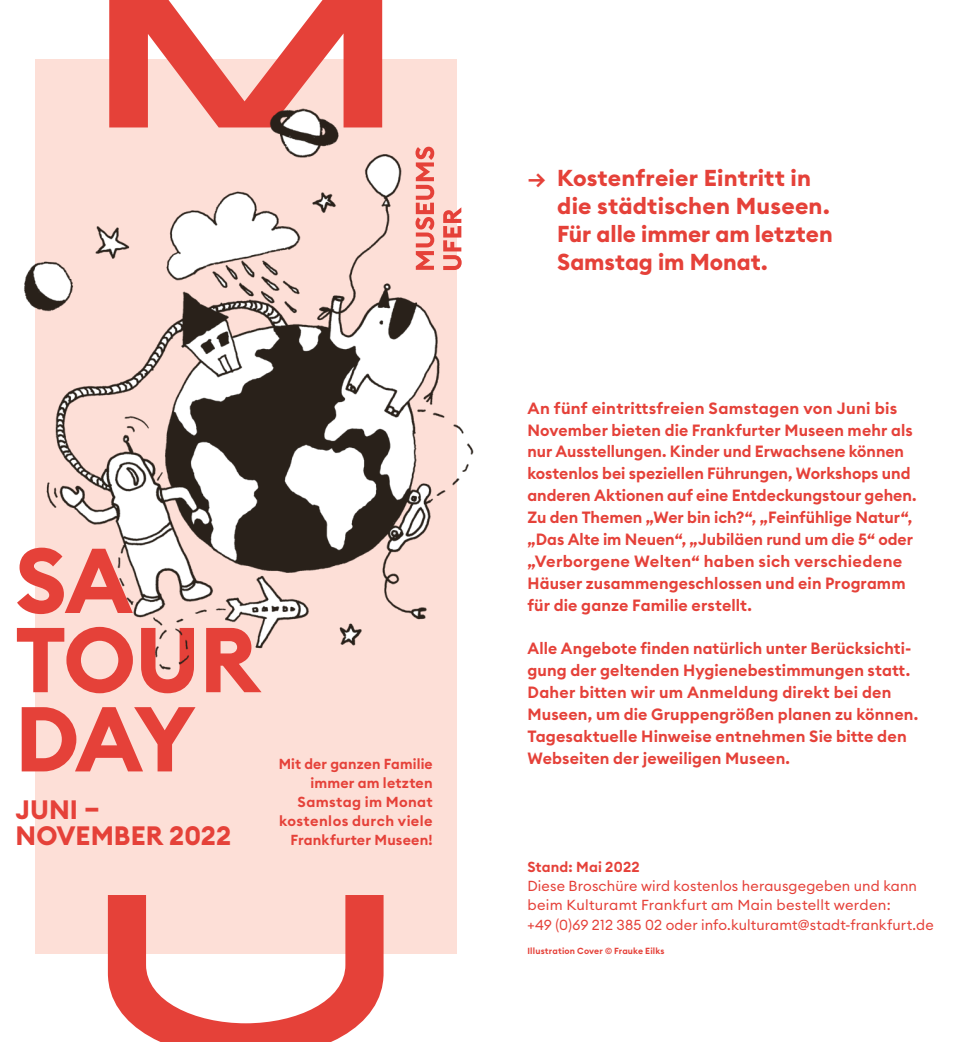
<style>
.page{position:relative;width:973px;height:1042px;background:#fff}
.page>*{position:absolute;margin:0;border:0;box-sizing:border-box;transform-origin:0 0}
.t1{font:700 90.48px/79.3px "Euclid Circular B";letter-spacing:-.03em;color:#e54139}
.t2{font:700 26.25px/26.2px "Euclid Circular B";color:#e54139}
.t3{font:700 22.75px/28px "Euclid Circular B";color:#e54139}
.t4{font:600 16.1px/21.9px "Euclid Circular B";letter-spacing:.005em;color:#e54139}
.t5{font:14.35px/19.2px "Euclid Circular B";letter-spacing:.01em;color:#e54139}
.t6{font:600 14.35px/19.1px "Euclid Circular B";letter-spacing:.015em;color:#e54139;text-align:right}
.t7{font:600 8.75px "Euclid Circular B";letter-spacing:.02em;color:#e54139}
.s1{font-weight:600}
</style>
<div class="page">
<div style="left:35px;top:60px;width:421px;height:894px;background:#fddfd7"></div>
<svg style="left:109px;top:0;width:273px;height:64px"></svg>
<svg style="left:108px;top:895px;width:275px;height:147px"></svg>
<img style="left:24px;top:64px;width:450px;height:612px">
<h1 class="t1" style="left:15px;top:542px;width:246px">SA<br>TOUR<br>DAY</h1>
<h2 class="t2" style="left:16px;top:796px;width:217px">JUNI –<br>NOVEMBER 2022</h2>
<p class="t6" style="left:278px;top:754px;width:155px">Mit der ganzen Familie immer am letzten<br>Samstag im Monat kostenlos durch viele<br>Frankfurter Museen!</p>
<h3 class="t3" style="left:557px;top:164px;width:277px;text-indent:-30px"><span class="s1">→</span> Kostenfreier Eintritt in die städtischen Museen.<br>Für alle immer am letzten<br>Samstag im Monat.</h3>
<p class="t4" style="left:527px;top:397px;width:390px">An fünf eintrittsfreien Samstagen von Juni bis November bieten die Frankfurter Museen mehr als nur Ausstellungen. Kinder und Erwachsene können kostenlos bei speziellen Führungen, Workshops und anderen Aktionen auf eine Entdeckungstour gehen.<br>Zu den Themen „Wer bin ich?“, „Feinfühlige Natur“, „Das Alte im Neuen“, „Jubiläen rund um die 5“ oder „Verborgene Welten“ haben sich verschiedene Häuser zusammengeschlossen und ein Programm für die ganze Familie erstellt.</p>
<p class="t4" style="left:527px;top:638px;width:392px">Alle Angebote finden natürlich unter Berücksichti&shy;gung der geltenden Hygienebestimmungen statt.<br>Daher bitten wir um Anmeldung direkt bei den Museen, um die Gruppengrößen planen zu können.<br>Tagesaktuelle Hinweise entnehmen Sie bitte den Webseiten der jeweiligen Museen.</p>
<p class="t6" style="left:527px;top:857px;width:114px">Stand: Mai 2022</p>
<p class="t5" style="left:527px;top:876px;width:408px">Diese Broschüre wird kostenlos herausgegeben und kann beim Kulturamt Frankfurt am Main bestellt werden:<br>+49 (0)69 212 385 02 oder info.kulturamt@stadt-frankfurt.de</p>
<p class="t7" style="left:527px;top:945px;width:139px">Illustration Cover © Frauke Eilks</p>
</div>
